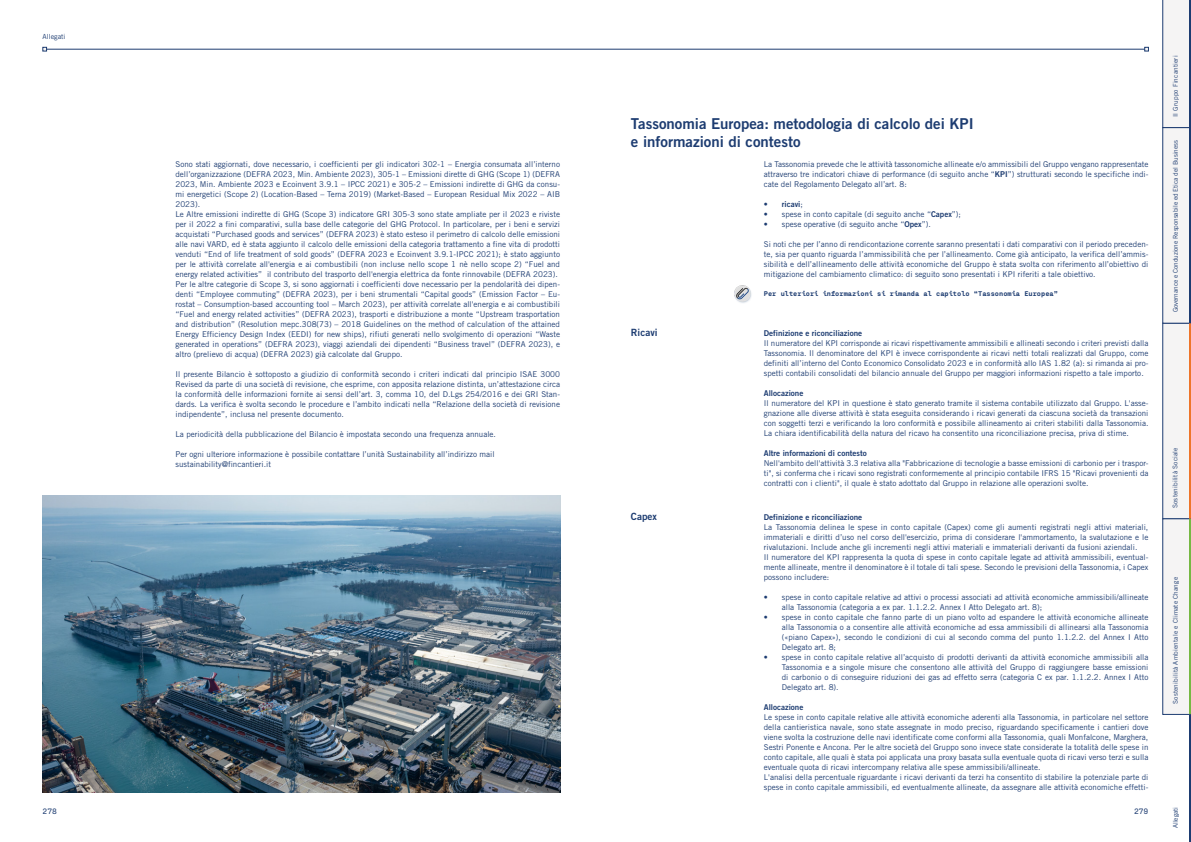
<style>
.page{position:relative;width:1191px;height:842px;background:#fff}
.page>*{position:absolute;margin:0;border:0;box-sizing:border-box;transform-origin:0 0}
.t1{font:15px/18px "Trade Gothic LT Std Bd 2";color:#1d3c71}
.t2{font:10px "Trade Gothic LT Std Bd 2";color:#1d3c71}
.t3{font:8px/10px "Trade Gothic LT Std";color:#1d3c71;text-align:justify}
.t4{font:8px "Trade Gothic LT Std Bd 2";color:#1d3c71}
.t5{font:500 8px "Fraktion Mono";color:#1d3c71}
.t6{font:900 7px "Fraktion Mono";color:#1d3c71}
.t7{font:7px "Trade Gothic LT Std";color:#1d3c71}
.t8{font:6.5px "Trade Gothic LT Std";letter-spacing:.02em;color:#1d3c71}
.t9{font:6.5px "Trade Gothic LT Std";letter-spacing:-.01em;color:#1d3c71}
.t10{font:6.5px "Trade Gothic LT Std";color:#1d3c71}
.s1{font-family:"Trade Gothic LT Std Bd 2"}
.s2{font-family:"Trade Gothic LT Std"}
</style>
<div class="page">
<hr style="left:45px;top:49px;width:1101px;height:1px;background:#1d3c71">
<svg style="left:43px;top:47px;width:4px;height:4px"></svg>
<svg style="left:1144px;top:47px;width:4px;height:4px"></svg>
<img style="left:43px;top:496px;width:517px;height:297px">
<img style="left:734px;top:285px;width:18px;height:18px">
<div style="left:1162px;top:323px;width:29px;height:196px;background:#f5f4f4;border:1px solid #1d3c71"></div>
<div style="left:1162px;top:519px;width:29px;height:195px;background:#f5f4f4;border:1px solid #1d3c71"></div>
<div style="left:1162px;top:127px;width:29px;height:196px;background:#f5f4f4;border:1px solid #1d3c71"></div>
<svg style="left:1162px;top:0;width:29px;height:128px"></svg>
<hr style="left:1189px;top:519px;width:2px;height:195px;background:#76b843">
<hr style="left:1189px;top:323px;width:2px;height:196px;background:#ee752a">
<hr style="left:1189px;top:128px;width:2px;height:195px;background:#1d3c71">
<hr style="left:1189px;top:0;width:2px;height:127px;background:#1d3c71">
<hr style="left:1189px;top:714px;width:2px;height:128px;background:#1d3c71">
<p class="t7" style="left:43px;top:32px;width:24px">Allegati</p>
<p class="t3" style="left:175px;top:159px;width:386px;text-align:left">Sono stati aggiornati, dove necessario, i coefficienti per gli indicatori 302-1 – Energia consumata all’interno dell’organizzazione (DEFRA 2023, Min. Ambiente 2023), 305-1 – Emissioni dirette di GHG (Scope 1) (DEFRA 2023, Min. Ambiente 2023 e Ecoinvent 3.9.1 – IPCC 2021) e 305-2 – Emissioni indirette di GHG da consu&shy;mi energetici (Scope 2) (Location-Based – Terna 2019) (Market-Based – European Residual Mix 2022 – AIB 2023).<br>Le Altre emissioni indirette di GHG (Scope 3) indicatore GRI 305-3 sono state ampliate per il 2023 e riviste per il 2022 a fini comparativi, sulla base delle categorie del GHG Protocol. In particolare, per i beni e servizi acquistati “Purchased goods and services” (DEFRA 2023) è stato esteso il perimetro di calcolo delle emissioni alle navi VARD, ed è stata aggiunto il calcolo delle emissioni della categoria trattamento a fine vita di prodotti venduti “End of life treatment of sold goods” (DEFRA 2023 e Ecoinvent 3.9.1-IPCC 2021); è stato aggiunto per le attività correlate all'energia e ai combustibili (non incluse nello scope 1 nè nello scope 2) “Fuel and energy related activities” il contributo del trasporto dell'energia elettrica da fonte rinnovabile (DEFRA 2023).<br>Per le altre categorie di Scope 3, si sono aggiornati i coefficienti dove necessario per la pendolarità dei dipen&shy;denti “Employee commuting” (DEFRA 2023), per i beni strumentali “Capital goods” (Emission Factor – Eu&shy;rostat – Consumption-based accounting tool – March 2023), per attività correlate all'energia e ai combustibili “Fuel and energy related activities” (DEFRA 2023), trasporti e distribuzione a monte “Upstream trasportation and distribution” (Resolution mepc.308(73) – 2018 Guidelines on the method of calculation of the attained Energy Efficiency Design Index (EEDI) for new ships), rifiuti generati nello svolgimento di operazioni “Waste generated in operations” (DEFRA 2023), viaggi aziendali dei dipendenti “Business travel” (DEFRA 2023), e altro (prelievo di acqua) (DEFRA 2023) già calcolate dal Gruppo.</p>
<p class="t3" style="left:175px;top:369px;width:386px">Il presente Bilancio è sottoposto a giudizio di conformità secondo i criteri indicati dal principio ISAE 3000<br>Revised da parte di una società di revisione, che esprime, con apposita relazione distinta, un’attestazione circa la conformità delle informazioni fornite ai sensi dell’art. 3, comma 10, del D.Lgs 254/2016 e dei GRI Stan&shy;dards. La verifica è svolta secondo le procedure e l’ambito indicati nella “Relazione della società di revisione indipendente”, inclusa nel presente documento.</p>
<p class="t3" style="left:175px;top:429px;width:322px">La periodicità della pubblicazione del Bilancio è impostata secondo una frequenza annuale.</p>
<p class="t3" style="left:175px;top:449px;width:321px">Per ogni ulteriore informazione è possibile contattare l’unità Sustainability all’indirizzo mail sustainability@fincantieri.it</p>
<h1 class="t1" style="left:631px;top:114px;width:344px">Tassonomia Europea: metodologia di calcolo dei KPI e informazioni di contesto</h1>
<p class="t2" style="left:631px;top:326px;width:28px">Ricavi</p>
<p class="t2" style="left:631px;top:511px;width:28px">Capex</p>
<p class="t3" style="left:764px;top:159px;width:386px">La Tassonomia prevede che le attività tassonomiche allineate e/o ammissibili del Gruppo vengano rappresentate attraverso tre indicatori chiave di performance (di seguito anche “<span class="s1">KPI</span>”) strutturati secondo le specifiche indi&shy;cate del Regolamento Delegato all’art. 8:</p>
<p class="t4" style="left:764px;top:200px;width:41px"><span class="s2">•</span> ricavi<span class="s2">;</span></p>
<p class="t3" style="left:764px;top:209px;width:199px">• spese in conto capitale (di seguito anche “<span class="s1">Capex</span>”);</p>
<p class="t3" style="left:764px;top:219px;width:168px">• spese operative (di seguito anche “<span class="s1">Opex</span>”).</p>
<p class="t3" style="left:764px;top:239px;width:386px">Si noti che per l’anno di rendicontazione corrente saranno presentati i dati comparativi con il periodo preceden&shy;te, sia per quanto riguarda l’ammissibilità che per l’allineamento. Come già anticipato, la verifica dell’ammis&shy;sibilità e dell’allineamento delle attività economiche del Gruppo è stata svolta con riferimento all’obiettivo di mitigazione del cambiamento climatico: di seguito sono presentati i KPI riferiti a tale obiettivo.</p>
<p class="t6" style="left:764px;top:288px;width:295px">Per ulteriori informazioni si rimanda al capitolo “Tassonomia Europea”</p>
<p class="t4" style="left:764px;top:328px;width:100px">Definizione e riconciliazione</p>
<p class="t3" style="left:764px;top:338px;width:386px">Il numeratore del KPI corrisponde ai ricavi rispettivamente ammissibili e allineati secondo i criteri previsti dalla Tassonomia. Il denominatore del KPI è invece corrispondente ai ricavi netti totali realizzati dal Gruppo, come definiti all’interno del Conto Economico Consolidato 2023 e in conformità allo IAS 1.82 (a): si rimanda ai pro&shy;spetti contabili consolidati del bilancio annuale del Gruppo per maggiori informazioni rispetto a tale importo.</p>
<p class="t4" style="left:764px;top:388px;width:41px">Allocazione</p>
<p class="t3" style="left:764px;top:398px;width:386px">Il numeratore del KPI in questione è stato generato tramite il sistema contabile utilizzato dal Gruppo. L'asse&shy;gnazione alle diverse attività è stata eseguita considerando i ricavi generati da ciascuna società da transazioni con soggetti terzi e verificando la loro conformità e possibile allineamento ai criteri stabiliti dalla Tassonomia.<br>La chiara identificabilità della natura del ricavo ha consentito una riconciliazione precisa, priva di stime.</p>
<p class="t4" style="left:764px;top:448px;width:104px">Altre informazioni di contesto</p>
<p class="t3" style="left:764px;top:458px;width:386px">Nell'ambito dell'attività 3.3 relativa alla "Fabbricazione di tecnologie a basse emissioni di carbonio per i traspor&shy;ti", si conferma che i ricavi sono registrati conformemente al principio contabile IFRS 15 "Ricavi provenienti da contratti con i clienti", il quale è stato adottato dal Gruppo in relazione alle operazioni svolte.</p>
<p class="t4" style="left:764px;top:512px;width:100px">Definizione e riconciliazione</p>
<p class="t3" style="left:764px;top:522px;width:386px;text-align:left">La Tassonomia delinea le spese in conto capitale (Capex) come gli aumenti registrati negli attivi materiali, immateriali e diritti d’uso nel corso dell'esercizio, prima di considerare l'ammortamento, la svalutazione e le rivalutazioni. Include anche gli incrementi negli attivi materiali e immateriali derivanti da fusioni aziendali.<br>Il numeratore del KPI rappresenta la quota di spese in conto capitale legate ad attività ammissibili, eventual&shy;mente allineate, mentre il denominatore è il totale di tali spese. Secondo le previsioni della Tassonomia, i Capex possono includere:</p>
<p class="t3" style="left:782px;top:592px;width:368px;text-indent:-18px">• spese in conto capitale relative ad attivi o processi associati ad attività economiche ammissibili/allineate alla Tassonomia (categoria a ex par. 1.1.2.2. Annex I Atto Delegato art. 8);</p>
<p class="t3" style="left:782px;top:612px;width:368px;text-indent:-18px">• spese in conto capitale che fanno parte di un piano volto ad espandere le attività economiche allineate alla Tassonomia o a consentire alle attività economiche ad essa ammissibili di allinearsi alla Tassonomia («piano Capex»), secondo le condizioni di cui al secondo comma del punto 1.1.2.2. del Annex I Atto Delegato art. 8;</p>
<p class="t3" style="left:782px;top:652px;width:368px;text-indent:-18px">• spese in conto capitale relative all’acquisto di prodotti derivanti da attività economiche ammissibili alla Tassonomia e a singole misure che consentono alle attività del Gruppo di raggiungere basse emissioni di carbonio o di conseguire riduzioni dei gas ad effetto serra (categoria C ex par. 1.1.2.2. Annex I Atto Delegato art. 8).</p>
<p class="t4" style="left:764px;top:702px;width:41px">Allocazione</p>
<p class="t3" style="left:764px;top:712px;width:386px;text-align:left">Le spese in conto capitale relative alle attività economiche aderenti alla Tassonomia, in particolare nel settore della cantieristica navale, sono state assegnate in modo preciso, riguardando specificamente i cantieri dove viene svolta la costruzione delle navi identificate come conformi alla Tassonomia, quali Monfalcone, Marghera, Sestri Ponente e Ancona. Per le altre società del Gruppo sono invece state considerate la totalità delle spese in conto capitale, alle quali è stata poi applicata una proxy basata sulla eventuale quota di ricavi verso terzi e sulla eventuale quota di ricavi intercompany relativa alle spese ammissibili/allineate.<br>L'analisi della percentuale riguardante i ricavi derivanti da terzi ha consentito di stabilire la potenziale parte di spese in conto capitale ammissibili, ed eventualmente allineate, da assegnare alle attività economiche effetti-</p>
<p class="t5" style="left:43px;top:804px;width:16px">278</p>
<p class="t5" style="left:1134px;top:804px;width:16px">279</p>
<p class="t8" style="left:1171px;top:117px;width:63px;rotate:-90deg">Il Gruppo Fincantieri</p>
<p class="t9" style="left:1171px;top:312px;width:173px;rotate:-90deg">Governance e Conduzione Responsabile ed Etica del Business</p>
<p class="t8" style="left:1171px;top:508px;width:62px;rotate:-90deg">Sostenibilità Sociale</p>
<p class="t8" style="left:1171px;top:704px;width:128px;rotate:-90deg">Sostenibilità Ambientale e Climate Change</p>
<p class="t10" style="left:1171px;top:828px;width:23px;rotate:-90deg">Allegati</p>
</div>
